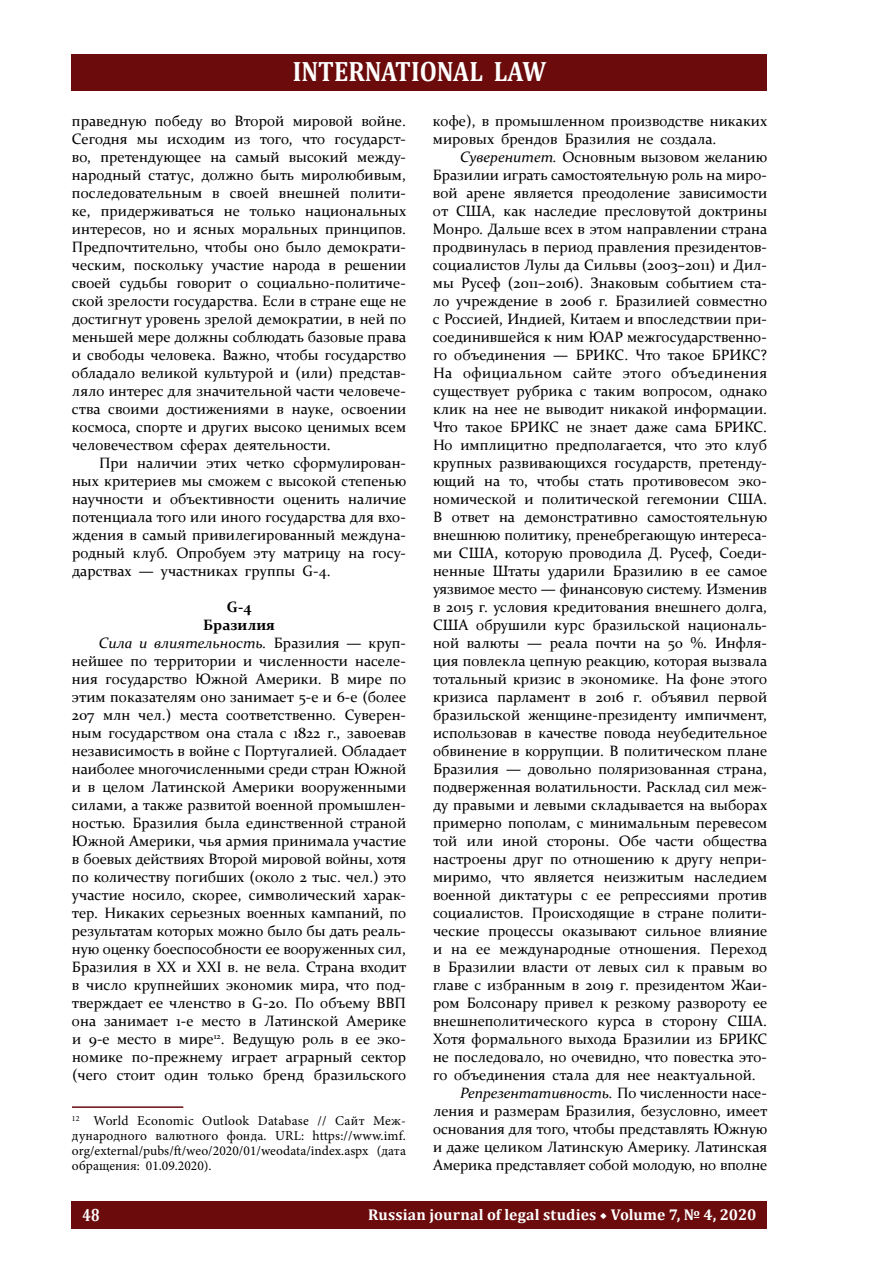
<style>
.page{position:relative;width:893px;height:1263px;background:#fff}
.page>*{position:absolute;margin:0;border:0;box-sizing:border-box;transform-origin:0 0}
.t1{font:700 28.2px "Cambria";color:#fff;scale:.88 1}
.t2{font:700 17.85px "Cambria";color:#fff;scale:.8 1}
.t3{font:700 15.6px "Cambria";letter-spacing:.01em;color:#fff}
.t4{font:15px/18px "Constantia";color:#000;text-align:justify}
.t5{font:italic 15px "Constantia";letter-spacing:-.005em;color:#000}
.t6{font:15px "Constantia";letter-spacing:.025em;color:#000}
.t7{font:700 15px "Constantia";color:#000}
.t8{font:13.5px/15px "Minion Pro";color:#000;text-align:justify}
.s1{font-style:normal}
.s2{font-style:italic}
.s3{font-family:"Minion Pro";font-weight:400}
</style>
<div class="page">
<div style="left:72px;top:1202px;width:695px;height:27px;background:#6b0b0c"></div>
<div style="left:72px;top:54px;width:695px;height:36px;background:#6b0b0c"></div>
<hr style="left:72px;top:1106px;width:111px;height:2px;background:#6b0b0c">
<h1 class="t1" style="left:293px;top:51px;width:289px">INTERNATIONAL LAW</h1>
<p class="t4" style="left:72px;top:111px;width:336px">праведную победу во Второй мировой войне.<br>Сегодня мы исходим из того, что государст&shy;во, претендующее на самый высокий между&shy;народный статус, должно быть миролюбивым, последовательным в своей внешней полити&shy;ке, придерживаться не только национальных интересов, но и ясных моральных принципов.<br>Предпочтительно, чтобы оно было демократи&shy;ческим, поскольку участие народа в решении своей судьбы говорит о социально-политиче&shy;ской зрелости государства. Если в стране еще не достигнут уровень зрелой демократии, в ней по меньшей мере должны соблюдать базовые права и свободы человека. Важно, чтобы государство обладало великой культурой и (или) представ&shy;ляло интерес для значительной части человече&shy;ства своими достижениями в науке, освоении космоса, спорте и других высоко ценимых всем человечеством сферах деятельности.</p>
<p class="t4" style="left:72px;top:453px;width:336px;text-indent:27px">При наличии этих четко сформулирован&shy;ных критериев мы сможем с высокой степенью научности и объективности оценить наличие потенциала того или иного государства для вхо&shy;ждения в самый привилегированный междуна&shy;родный клуб. Опробуем эту матрицу на госу&shy;дарствах — участниках группы G-4.</p>
<p class="t7" style="left:227px;top:597px;width:26px">G-4</p>
<p class="t7" style="left:203px;top:615px;width:73px">Бразилия</p>
<p class="t5" style="left:99px;top:633px;width:308px">Сила и влиятельность. <span class="s1">Бразилия — круп-</span></p>
<p class="t4" style="left:72px;top:651px;width:335px">нейшее по территории и численности населе-</p>
<p class="t4" style="left:72px;top:669px;width:336px">ния государство Южной Америки. В мире по</p>
<p class="t4" style="left:72px;top:687px;width:336px">этим показателям оно занимает 5-е и 6-е (более</p>
<p class="t4" style="left:72px;top:705px;width:335px">207 млн чел.) места соответственно. Суверен-</p>
<p class="t4" style="left:72px;top:723px;width:335px">ным государством она стала с 1822 г., завоевав</p>
<p class="t4" style="left:72px;top:741px;width:336px">независимость в войне с Португалией. Обладает</p>
<p class="t4" style="left:72px;top:759px;width:336px">наиболее многочисленными среди стран Южной</p>
<p class="t4" style="left:72px;top:777px;width:336px">и в целом Латинской Америки вооруженными</p>
<p class="t4" style="left:72px;top:795px;width:335px">силами, а также развитой военной промышлен-</p>
<p class="t4" style="left:72px;top:813px;width:336px">ностью. Бразилия была единственной страной</p>
<p class="t4" style="left:72px;top:831px;width:336px">Южной Америки, чья армия принимала участие</p>
<p class="t4" style="left:72px;top:849px;width:336px">в боевых действиях Второй мировой войны, хотя</p>
<p class="t4" style="left:72px;top:867px;width:336px">по количеству погибших (около 2 тыс. чел.) это</p>
<p class="t4" style="left:72px;top:885px;width:335px">участие носило, скорее, символический харак-</p>
<p class="t4" style="left:72px;top:903px;width:336px">тер. Никаких серьезных военных кампаний, по</p>
<p class="t4" style="left:72px;top:921px;width:335px">результатам которых можно было бы дать реаль-</p>
<p class="t4" style="left:72px;top:939px;width:335px">ную оценку боеспособности ее вооруженных сил,</p>
<p class="t4" style="left:72px;top:957px;width:336px">Бразилия в ХХ и ХХI в. не вела. Страна входит</p>
<p class="t4" style="left:72px;top:975px;width:335px">в число крупнейших экономик мира, что под-</p>
<p class="t4" style="left:72px;top:993px;width:335px">тверждает ее членство в G-20. По объему ВВП</p>
<p class="t4" style="left:72px;top:1011px;width:336px">она занимает 1-е место в Латинской Америке</p>
<p class="t4" style="left:72px;top:1029px;width:335px">и 9-е место в мире<sup>12</sup>. Ведущую роль в ее эко-</p>
<p class="t4" style="left:72px;top:1047px;width:336px">номике по-прежнему играет аграрный сектор</p>
<p class="t4" style="left:72px;top:1065px;width:336px">(чего стоит один только бренд бразильского</p>
<p class="t8" style="left:72px;top:1113px;width:336px"><sup>12</sup> World Economic Outlook Database // Сайт Меж&shy;дународного валютного фонда. URL: https://www.imf. org/external/pubs/ft/weo/2020/01/weodata/index.aspx (дата обращения: 01.09.2020).</p>
<p class="t4" style="left:433px;top:111px;width:336px">кофе), в промышленном производстве никаких мировых брендов Бразилия не создала.</p>
<p class="t4" style="left:460px;top:147px;width:309px"><span class="s2">Суверенитет.</span> Основным вызовом желанию</p>
<p class="t4" style="left:433px;top:165px;width:335px">Бразилии играть самостоятельную роль на миро-</p>
<p class="t4" style="left:433px;top:183px;width:336px">вой арене является преодоление зависимости</p>
<p class="t4" style="left:433px;top:201px;width:336px">от США, как наследие пресловутой доктрины</p>
<p class="t4" style="left:433px;top:219px;width:336px">Монро. Дальше всех в этом направлении страна</p>
<p class="t4" style="left:433px;top:237px;width:335px">продвинулась в период правления президентов-</p>
<p class="t4" style="left:433px;top:255px;width:335px">социалистов Лулы да Сильвы (2003–2011) и Дил-</p>
<p class="t4" style="left:433px;top:273px;width:335px">мы Русеф (2011–2016). Знаковым событием ста-</p>
<p class="t4" style="left:433px;top:291px;width:336px">ло учреждение в 2006 г. Бразилией совместно</p>
<p class="t4" style="left:433px;top:309px;width:335px">с Россией, Индией, Китаем и впоследствии при-</p>
<p class="t4" style="left:433px;top:327px;width:335px">соединившейся к ним ЮАР межгосударственно-</p>
<p class="t4" style="left:433px;top:345px;width:335px">го объединения — БРИКС. Что такое БРИКС?</p>
<p class="t6" style="left:433px;top:363px;width:336px">На официальном сайте этого объединения</p>
<p class="t4" style="left:433px;top:381px;width:336px">существует рубрика с таким вопросом, однако</p>
<p class="t4" style="left:433px;top:399px;width:335px">клик на нее не выводит никакой информации.</p>
<p class="t4" style="left:433px;top:417px;width:335px">Что такое БРИКС не знает даже сама БРИКС.</p>
<p class="t4" style="left:433px;top:435px;width:335px">Но имплицитно предполагается, что это клуб</p>
<p class="t4" style="left:433px;top:453px;width:335px">крупных развивающихся государств, претенду-</p>
<p class="t4" style="left:433px;top:471px;width:335px">ющий на то, чтобы стать противовесом эко-</p>
<p class="t4" style="left:433px;top:489px;width:335px">номической и политической гегемонии США.</p>
<p class="t4" style="left:433px;top:507px;width:336px">В ответ на демонстративно самостоятельную</p>
<p class="t4" style="left:433px;top:525px;width:335px">внешнюю политику, пренебрегающую интереса-</p>
<p class="t4" style="left:433px;top:543px;width:334px">ми США, которую проводила Д. Русеф, Соеди-</p>
<p class="t4" style="left:433px;top:561px;width:336px">ненные Штаты ударили Бразилию в ее самое</p>
<p class="t4" style="left:433px;top:579px;width:335px">уязвимое место — финансовую систему. Изменив</p>
<p class="t4" style="left:433px;top:597px;width:335px">в 2015 г. условия кредитования внешнего долга,</p>
<p class="t4" style="left:433px;top:615px;width:335px">США обрушили курс бразильской националь-</p>
<p class="t4" style="left:433px;top:633px;width:335px">ной валюты — реала почти на 50 %. Инфля-</p>
<p class="t4" style="left:433px;top:651px;width:336px">ция повлекла цепную реакцию, которая вызвала</p>
<p class="t4" style="left:433px;top:669px;width:336px">тотальный кризис в экономике. На фоне этого</p>
<p class="t4" style="left:433px;top:687px;width:336px">кризиса парламент в 2016 г. объявил первой</p>
<p class="t4" style="left:433px;top:705px;width:335px">бразильской женщине-президенту импичмент,</p>
<p class="t4" style="left:433px;top:723px;width:336px">использовав в качестве повода неубедительное</p>
<p class="t4" style="left:433px;top:741px;width:336px">обвинение в коррупции. В политическом плане</p>
<p class="t4" style="left:433px;top:759px;width:335px">Бразилия — довольно поляризованная страна,</p>
<p class="t4" style="left:433px;top:777px;width:335px">подверженная волатильности. Расклад сил меж-</p>
<p class="t4" style="left:433px;top:795px;width:336px">ду правыми и левыми складывается на выборах</p>
<p class="t4" style="left:433px;top:813px;width:336px">примерно пополам, с минимальным перевесом</p>
<p class="t4" style="left:433px;top:831px;width:336px">той или иной стороны. Обе части общества</p>
<p class="t4" style="left:433px;top:849px;width:335px">настроены друг по отношению к другу непри-</p>
<p class="t4" style="left:433px;top:867px;width:336px">миримо, что является неизжитым наследием</p>
<p class="t4" style="left:433px;top:885px;width:335px">военной диктатуры с ее репрессиями против</p>
<p class="t4" style="left:433px;top:903px;width:335px">социалистов. Происходящие в стране полити-</p>
<p class="t4" style="left:433px;top:921px;width:336px">ческие процессы оказывают сильное влияние</p>
<p class="t4" style="left:433px;top:939px;width:335px">и на ее международные отношения. Переход</p>
<p class="t4" style="left:433px;top:957px;width:336px">в Бразилии власти от левых сил к правым во</p>
<p class="t4" style="left:433px;top:975px;width:335px">главе с избранным в 2019 г. президентом Жаи-</p>
<p class="t4" style="left:433px;top:993px;width:336px">ром Болсонару привел к резкому развороту ее</p>
<p class="t4" style="left:433px;top:1011px;width:335px">внешнеполитического курса в сторону США.</p>
<p class="t4" style="left:433px;top:1029px;width:336px">Хотя формального выхода Бразилии из БРИКС</p>
<p class="t4" style="left:433px;top:1047px;width:335px">не последовало, но очевидно, что повестка это-</p>
<p class="t4" style="left:433px;top:1065px;width:324px">го объединения стала для нее неактуальной.</p>
<p class="t5" style="left:460px;top:1083px;width:308px">Репрезентативность. <span class="s1">По численности насе-</span></p>
<p class="t4" style="left:433px;top:1101px;width:336px">ления и размерам Бразилия, безусловно, имеет</p>
<p class="t4" style="left:433px;top:1119px;width:336px">основания для того, чтобы представлять Южную</p>
<p class="t4" style="left:433px;top:1137px;width:336px">и даже целиком Латинскую Америку. Латинская</p>
<p class="t4" style="left:433px;top:1155px;width:336px">Америка представляет собой молодую, но вполне</p>
<p class="t2" style="left:83px;top:1202px;width:23px">48</p>
<p class="t3" style="left:368px;top:1203px;width:390px">Russian journal of legal studies <span class="s3">◆</span> Volume 7, № 4, 2020</p>
</div>
